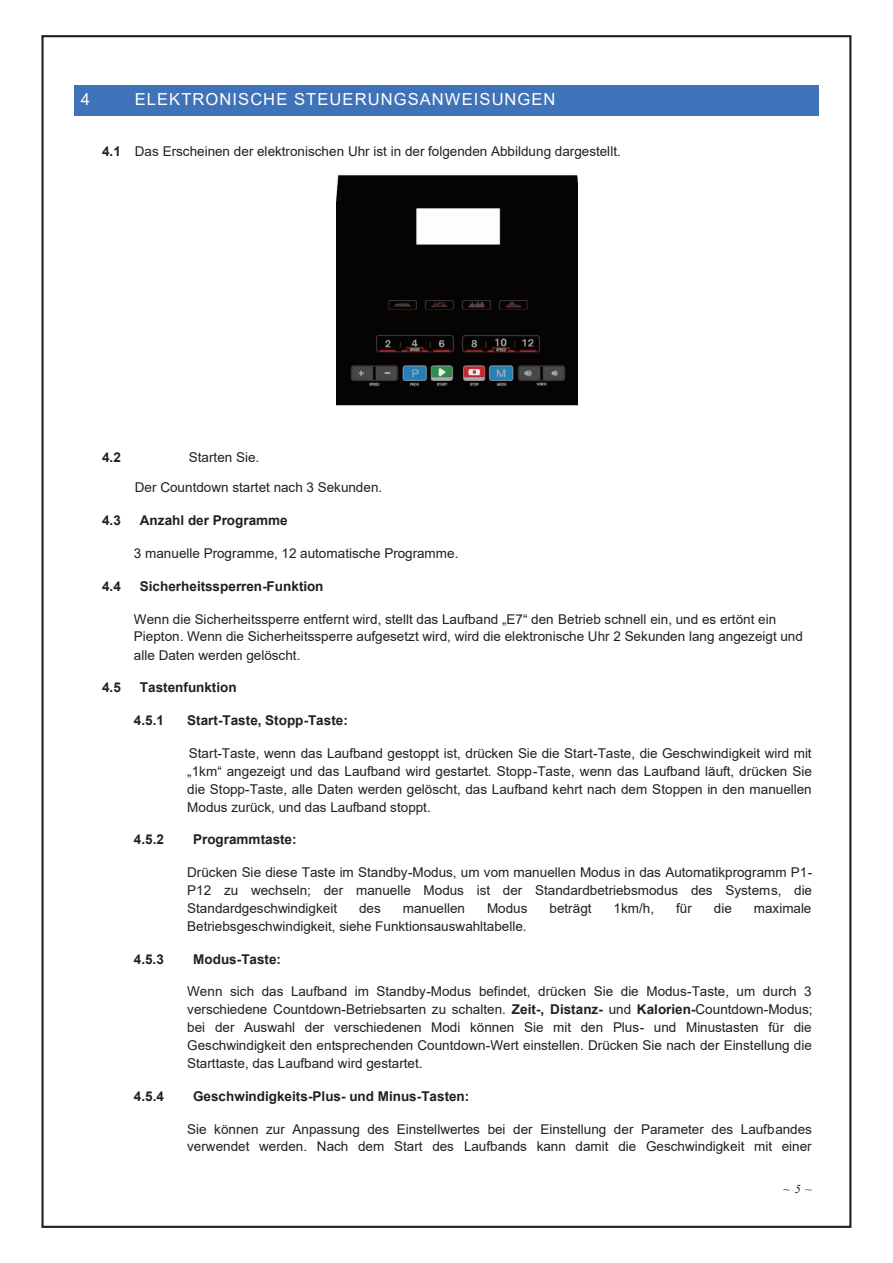
<style>
.page{position:relative;width:893px;height:1263px;background:#fff}
.page>*{position:absolute;margin:0;border:0;box-sizing:border-box;transform-origin:0 0}
.t1{font:16.5px "Arial";letter-spacing:.06em;color:#fff}
.t2{font:13.5px/17.9px "Arial";color:#231f20;text-align:justify}
.t3{font:700 13.5px "Arial";color:#231f20}
.t4{font:italic 12px "Times New Roman";color:#231f20}
.s1{font-weight:700}
</style>
<div class="page">
<div style="left:79px;top:89px;width:735px;height:22px;background:#3e72b9"></div>
<svg style="left:74px;top:85px;width:5px;height:4px"></svg>
<hr style="left:79px;top:85px;width:735px;height:4px;background:#3e72b9">
<svg style="left:814px;top:85px;width:5px;height:4px"></svg>
<svg style="left:74px;top:111px;width:5px;height:5px"></svg>
<div style="left:79px;top:111px;width:735px;height:5px;background:#3e72b9"></div>
<svg style="left:814px;top:111px;width:5px;height:5px"></svg>
<div style="left:74px;top:89px;width:5px;height:22px;background:#3e72b9"></div>
<div style="left:814px;top:89px;width:5px;height:22px;background:#3e72b9"></div>
<img style="left:337px;top:175px;width:241px;height:231px">
<p class="t1" style="left:81px;top:88px;width:11px">4</p>
<p class="t1" style="left:135px;top:88px;width:422px">ELEKTRONISCHE STEUERUNGSANWEISUNGEN</p>
<p class="t2" style="left:102px;top:143px;width:520px"><span class="s1">4.1</span> Das Erscheinen der elektronischen Uhr ist in der folgenden Abbildung dargestellt.</p>
<p class="t3" style="left:102px;top:448px;width:20px">4.2</p>
<p class="t2" style="left:189px;top:448px;width:72px">Starten Sie.</p>
<p class="t2" style="left:135px;top:478px;width:249px">Der Countdown startet nach 3 Sekunden.</p>
<p class="t3" style="left:102px;top:511px;width:20px">4.3</p>
<p class="t3" style="left:140px;top:511px;width:149px">Anzahl der Programme</p>
<p class="t2" style="left:134px;top:544px;width:326px">3 manuelle Programme, 12 automatische Programme.</p>
<p class="t3" style="left:102px;top:577px;width:20px">4.4</p>
<p class="t3" style="left:140px;top:577px;width:185px">Sicherheitssperren-Funktion</p>
<p class="t2" style="left:134px;top:610px;width:671px;text-align:left">Wenn die Sicherheitssperre entfernt wird, stellt das Laufband „E7“ den Betrieb schnell ein, und es ertönt ein<br>Piepton. Wenn die Sicherheitssperre aufgesetzt wird, wird die elektronische Uhr 2 Sekunden lang angezeigt und alle Daten werden gelöscht.</p>
<p class="t3" style="left:102px;top:678px;width:20px">4.5</p>
<p class="t3" style="left:140px;top:678px;width:98px">Tastenfunktion</p>
<p class="t3" style="left:134px;top:711px;width:32px">4.5.1</p>
<p class="t3" style="left:187px;top:711px;width:162px">Start-Taste, Stopp-Taste:</p>
<p class="t2" style="left:187px;top:744px;width:626px">Start-Taste, wenn das Laufband gestoppt ist, drücken Sie die Start-Taste, die Geschwindigkeit wird mit „1km“ angezeigt und das Laufband wird gestartet. Stopp-Taste, wenn das Laufband läuft, drücken Sie die Stopp-Taste, alle Daten werden gelöscht, das Laufband kehrt nach dem Stoppen in den manuellen Modus zurück, und das Laufband stoppt.</p>
<p class="t3" style="left:134px;top:830px;width:32px">4.5.2</p>
<p class="t3" style="left:193px;top:830px;width:105px">Programmtaste:</p>
<p class="t2" style="left:187px;top:863px;width:627px">Drücken Sie diese Taste im Standby-Modus, um vom manuellen Modus in das Automatikprogramm P1- P12 zu wechseln; der manuelle Modus ist der Standardbetriebsmodus des Systems, die Standardgeschwindigkeit</p>
<p class="t2" style="left:359px;top:899px;width:23px">des</p>
<p class="t2" style="left:403px;top:899px;width:64px">manuellen</p>
<p class="t2" style="left:487px;top:899px;width:42px">Modus</p>
<p class="t2" style="left:549px;top:899px;width:44px">beträgt</p>
<p class="t2" style="left:614px;top:899px;width:42px">1km/h,</p>
<p class="t2" style="left:676px;top:899px;width:17px">für</p>
<p class="t2" style="left:714px;top:899px;width:20px">die</p>
<p class="t2" style="left:754px;top:899px;width:59px">maximale</p>
<p class="t2" style="left:187px;top:917px;width:341px">Betriebsgeschwindigkeit, siehe Funktionsauswahltabelle.</p>
<p class="t3" style="left:134px;top:949px;width:32px">4.5.3</p>
<p class="t3" style="left:193px;top:949px;width:89px">Modus-Taste:</p>
<p class="t2" style="left:187px;top:983px;width:627px">Wenn sich das Laufband im Standby-Modus befindet, drücken Sie die Modus-Taste, um durch 3 verschiedene Countdown-Betriebsarten zu schalten. <span class="s1">Zeit-, Distanz-</span> und <span class="s1">Kalorien-</span>Countdown-Modus; bei der Auswahl der verschiedenen Modi können Sie mit den Plus- und Minustasten für die Geschwindigkeit den entsprechenden Countdown-Wert einstellen. Drücken Sie nach der Einstellung die Starttaste, das Laufband wird gestartet.</p>
<p class="t3" style="left:134px;top:1087px;width:32px">4.5.4</p>
<p class="t3" style="left:193px;top:1087px;width:278px">Geschwindigkeits-Plus- und Minus-Tasten:</p>
<p class="t2" style="left:187px;top:1120px;width:626px">Sie können zur Anpassung des Einstellwertes bei der Einstellung der Parameter des Laufbandes verwendet werden. Nach dem Start des Laufbands kann damit die Geschwindigkeit mit einer</p>
<p class="t4" style="left:783px;top:1180px;width:30px">~5~</p>
</div>
